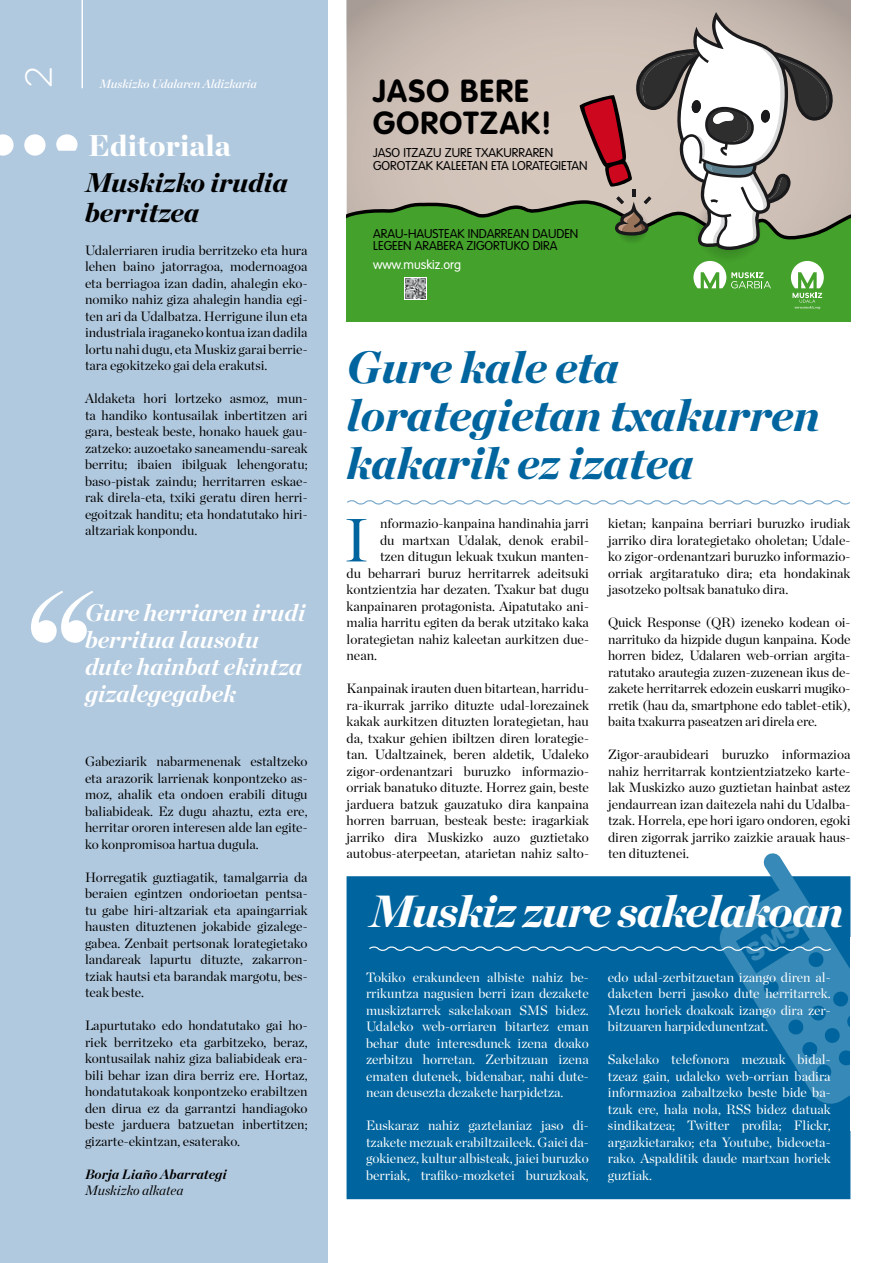
<style>
.page{position:relative;width:893px;height:1263px;background:#fff}
.page>*{position:absolute;margin:0;border:0;box-sizing:border-box;transform-origin:0 0}
.t1{font:60.9px "Chronicle Display";color:#00659e}
.t2{font:italic 900 45px/48px "Chronicle Display";color:#00659e}
.t3{font:italic 900 45px "Chronicle Display";letter-spacing:-.02em;color:#fff}
.t4{font:300 37.5px "Gotham";color:#fff}
.t5{font:700 31.5px/31.5px "VAG Rounded Std";letter-spacing:.04em;color:#000}
.t6{font:900 30px "Chronicle Display";color:#fff}
.t7{font:italic 900 27px/30px "Chronicle Display";color:#000}
.t8{font:italic 700 24px/27px "Chronicle Display";color:#fff}
.t9{font:13.5px/16.5px "Chronicle Display";color:#000;text-align:justify}
.t10{font:13.5px/16.5px "Chronicle Display";color:#fff;text-align:justify}
.t11{font:italic 700 13.5px "Chronicle Display";color:#000}
.t12{font:italic 13.5px "Chronicle Display";color:#000}
.t13{font:300 12.6px/12.6px "VAG Rounded Std";color:#000}
.t14{font:300 12.6px "VAG Rounded Std";color:#fff}
.t15{font:italic 12px "Chronicle Display Semi";color:#fff}
</style>
<div class="page">
<div style="left:347px;top:876px;width:503px;height:323px;background:#00659e"></div>
<div style="left:0;top:0;width:327px;height:1263px;background:#b1c9df"></div>
<hr style="left:82px;top:0;width:1px;height:88px;background:#fff">
<svg style="left:56px;top:134px;width:22px;height:17px"></svg>
<svg style="left:347px;top:0;width:503px;height:196px;background:#cabcb3"></svg>
<svg style="left:347px;top:196px;width:503px;height:126px;background:#4b9f33"></svg>
<div style="left:694px;top:195px;width:68px;height:67px;background:#3f9628;border-radius:34px"></div>
<svg style="left:580px;top:16px;width:258px;height:233px"></svg>
<img style="left:404px;top:278px;width:22px;height:22px">
<svg style="left:791px;top:261px;width:33px;height:48px"></svg>
<svg style="left:693px;top:261px;width:78px;height:27px"></svg>
<svg style="left:347px;top:500px;width:503px;height:5px"></svg>
<div style="left:24px;top:134px;width:22px;height:22px;background:#fff;border-radius:50%"></div>
<svg style="left:0;top:134px;width:14px;height:22px"></svg>
<svg style="left:31px;top:591px;width:62px;height:52px"></svg>
<svg style="left:368px;top:853px;width:483px;height:254px"></svg>
<h3 class="t4" style="left:15px;top:88px;width:24px;rotate:-90deg">2</h3>
<p class="t15" style="left:99px;top:74px;width:159px">Muskizko Udalaren Aldizkaria</p>
<h3 class="t5" style="left:373px;top:77px;width:180px">JASO BERE<br>GOROTZAK!</h3>
<p class="t13" style="left:373px;top:147px;width:216px">JASO ITZAZU ZURE TXAKURRAREN<br>GOROTZAK KALEETAN ETA LORATEGIETAN</p>
<h3 class="t6" style="left:88px;top:120px;width:144px">Editoriala</h3>
<h3 class="t7" style="left:85px;top:165px;width:204px">Muskizko irudia berritzea</h3>
<p class="t9" style="left:85px;top:241px;width:224px">Udalerriaren irudia berritzeko eta hura lehen baino jatorragoa, modernoagoa eta berriagoa izan dadin, ahalegin eko&shy;nomiko nahiz giza ahalegin handia egi&shy;ten ari da Udalbatza. Herrigune ilun eta industriala iraganeko kontua izan dadila lortu nahi dugu, eta Muskiz garai berrie&shy;tara egokitzeko gai dela erakutsi.</p>
<p class="t9" style="left:85px;top:389px;width:224px">Aldaketa hori lortzeko asmoz, mun&shy;ta handiko kontusailak inbertitzen ari gara, besteak beste, honako hauek gau&shy;zatzeko: auzoetako saneamendu-sareak berritu; ibaien ibilguak lehengoratu; baso-pistak zaindu; herritarren eskae&shy;rak direla-eta, txiki geratu diren herri&shy;egoitzak handitu; eta hondatutako hiri&shy;altzariak konpondu.</p>
<p class="t13" style="left:373px;top:227px;width:207px">ARAU-HAUSTEAK INDARREAN DAUDEN<br>LEGEEN ARABERA ZIGORTUKO DIRA</p>
<p class="t14" style="left:373px;top:257px;width:90px">www.muskiz.org</p>
<h2 class="t2" style="left:347px;top:339px;width:475px">Gure kale eta lorategietan txakurren kakarik ez izatea</h2>
<h1 class="t1" style="left:344px;top:493px;width:26px">I</h1>
<p class="t9" style="left:380px;top:514px;width:210px">nformazio-kanpaina handinahia jarri</p>
<p class="t9" style="left:608px;top:514px;width:244px">kietan; kanpaina berriari buruzko irudiak jarriko dira lorategietako oholetan; Udale&shy;ko zigor-ordenantzari buruzko informazio&shy;orriak argitaratuko dira; eta hondakinak jasotzeko poltsak banatuko dira.</p>
<p class="t9" style="left:608px;top:613px;width:244px">Quick Response (QR) izeneko kodean oi&shy;narrituko da hizpide dugun kanpaina. Kode horren bidez, Udalaren web-orrian argita&shy;ratutako arautegia zuzen-zuzenean ikus de&shy;zakete herritarrek edozein euskarri mugiko&shy;rretik (hau da, smartphone edo tablet-etik), baita txakurra paseatzen ari direla ere.</p>
<p class="t9" style="left:608px;top:745px;width:244px">Zigor-araubideari buruzko informazioa nahiz herritarrak kontzientziatzeko karte&shy;lak Muskizko auzo guztietan hainbat astez jendaurrean izan daitezela nahi du Udalba&shy;tzak. Horrela, epe hori igaro ondoren, egoki diren zigorrak jarriko zaizkie arauak haus&shy;ten dituztenei.</p>
<p class="t9" style="left:380px;top:531px;width:209px">du martxan Udalak, denok erabil-</p>
<p class="t9" style="left:380px;top:547px;width:210px">tzen ditugun lekuak txukun manten-</p>
<p class="t9" style="left:347px;top:564px;width:244px">du beharrari buruz herritarrek adeitsuki</p>
<p class="t9" style="left:347px;top:580px;width:244px">kontzientzia har dezaten. Txakur bat dugu</p>
<p class="t9" style="left:347px;top:597px;width:244px">kanpainaren protagonista. Aipatutako ani-</p>
<p class="t9" style="left:347px;top:613px;width:244px">malia harritu egiten da berak utzitako kaka</p>
<p class="t9" style="left:347px;top:630px;width:244px">lorategietan nahiz kaleetan aurkitzen due-</p>
<p class="t9" style="left:347px;top:646px;width:32px">nean.</p>
<p class="t9" style="left:347px;top:679px;width:244px">Kanpainak irauten duen bitartean, harridu&shy;ra-ikurrak jarriko dituzte udal-lorezainek kakak aurkitzen dituzten lorategietan, hau da, txakur gehien ibiltzen diren lorategie&shy;tan. Udaltzainek, beren aldetik, Udaleko zigor-ordenantzari buruzko informazio&shy;orriak banatuko dituzte. Horrez gain, beste jarduera batzuk gauzatuko dira kanpaina horren barruan, besteak beste: iragarkiak jarriko dira Muskizko auzo guztietako autobus-aterpeetan, atarietan nahiz salto-</p>
<h3 class="t8" style="left:85px;top:597px;width:222px">Gure herriaren irudi berritua lausotu dute hainbat ekintza gizalegegabek</h3>
<p class="t9" style="left:85px;top:752px;width:224px">Gabeziarik nabarmenenak estaltzeko eta arazorik larrienak konpontzeko as&shy;moz, ahalik eta ondoen erabili ditugu baliabideak. Ez dugu ahaztu, ezta ere, herritar ororen interesen alde lan egite&shy;ko konpromisoa hartua dugula.</p>
<p class="t9" style="left:85px;top:868px;width:224px">Horregatik guztiagatik, tamalgarria da beraien egintzen ondorioetan pentsa&shy;tu gabe hiri-altzariak eta apaingarriak hausten dituztenen jokabide gizalege&shy;gabea. Zenbait pertsonak lorategietako landareak lapurtu dituzte, zakarron&shy;tziak hautsi eta barandak margotu, bes&shy;teak beste.</p>
<p class="t9" style="left:85px;top:1016px;width:224px">Lapurtutako edo hondatutako gai ho&shy;riek berritzeko eta garbitzeko, beraz, kontusailak nahiz giza baliabideak era&shy;bili behar izan dira berriz ere. Hortaz, hondatutakoak konpontzeko erabiltzen den dirua ez da garrantzi handiagoko beste jarduera batzuetan inbertitzen; gizarte-ekintzan, esaterako.</p>
<p class="t11" style="left:85px;top:1163px;width:143px">Borja Liaño Abarrategi</p>
<p class="t12" style="left:85px;top:1180px;width:100px">Muskizko alkatea</p>
<h2 class="t3" style="left:369px;top:873px;width:475px">Muskiz zure sakelakoan</h2>
<p class="t10" style="left:608px;top:968px;width:224px">edo udal-zerbitzuetan izango diren al&shy;daketen berri jasoko dute herritarrek.<br>Mezu horiek doakoak izango dira zer&shy;bitzuaren harpidedunentzat.</p>
<p class="t10" style="left:608px;top:1050px;width:224px">Sakelako telefonora mezuak bidal&shy;tzeaz gain, udaleko web-orrian badira informazioa zabaltzeko beste bide ba&shy;tzuk ere, hala nola, RSS bidez datuak sindikatzea; Twitter profila; Flickr, argazkietarako; eta Youtube, bideoeta&shy;rako. Aspalditik daude martxan horiek guztiak.</p>
<p class="t10" style="left:366px;top:968px;width:224px">Tokiko erakundeen albiste nahiz be&shy;rrikuntza nagusien berri izan dezakete muskiztarrek sakelakoan SMS bidez.<br>Udaleko web-orriaren bitartez eman behar dute interesdunek izena doako zerbitzu horretan. Zerbitzuan izena ematen dutenek, bidenabar, nahi dute&shy;nean deusezta dezakete harpidetza.</p>
<p class="t10" style="left:366px;top:1116px;width:224px">Euskaraz nahiz gaztelaniaz jaso di&shy;tzakete mezuak erabiltzaileek. Gaiei da&shy;gokienez, kultur albisteak, jaiei buruzko berriak, trafiko-mozketei buruzkoak,</p>
</div>
